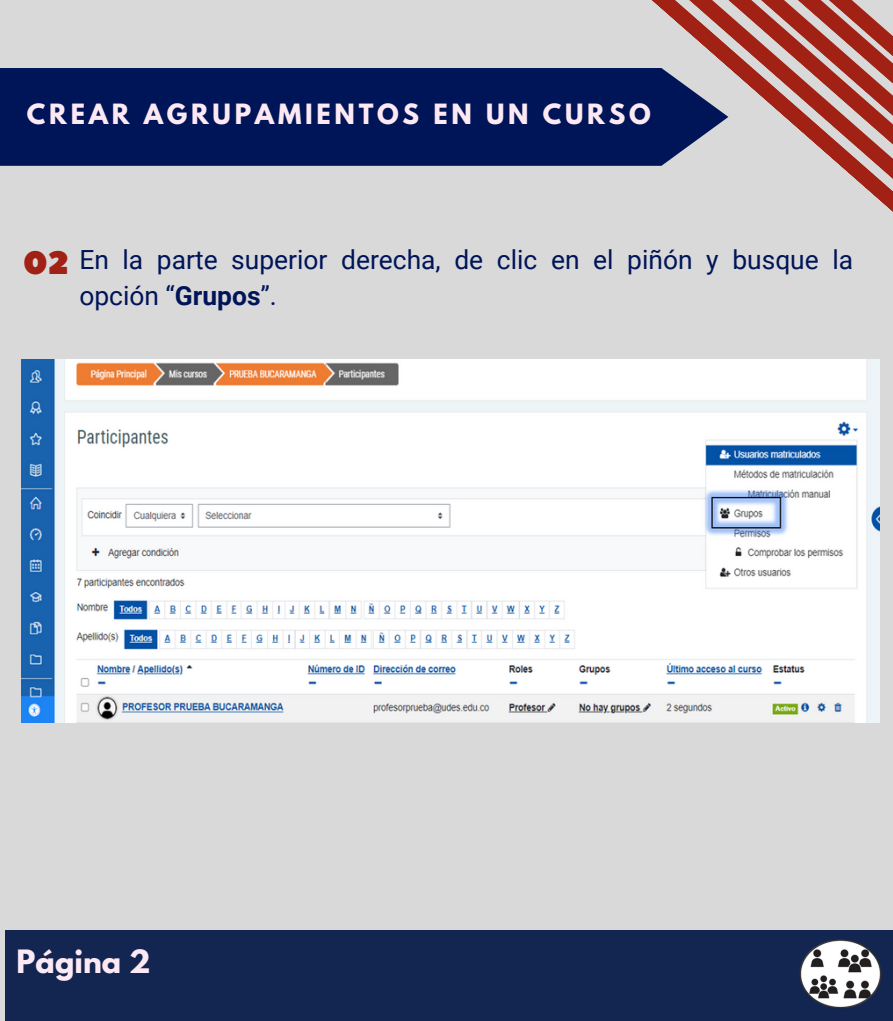
<style>
.page{position:relative;width:893px;height:1021px;background:#fff}
.page>*{position:absolute;margin:0;border:0;box-sizing:border-box;transform-origin:0 0}
.t1{font:32.4px "Peace Sans";color:#a22115}
.t2{font:700 28.5px "League Spartan";color:#fce9f3}
.t3{font:26.4px/36px "Roboto";color:#001458}
.t4{font:700 24.75px "League Spartan";letter-spacing:.15em;color:#fce9f3}
.s1{font-weight:700}
</style>
<div class="page">
<div style="left:0;top:0;width:892px;height:1020px;background:#d9d9d9"></div>
<div style="left:0;top:68px;width:616px;height:97px;background:#001458"></div>
<div style="left:6px;top:930px;width:886px;height:90px;background:#132652"></div>
<div style="left:616px;top:68px;width:18px;height:98px;background:#001458"></div>
<svg style="left:634px;top:0;width:20px;height:166px;fill:#001458"></svg>
<svg style="left:654px;top:0;width:18px;height:166px;fill:#001458"></svg>
<svg style="left:672px;top:0;width:220px;height:201px"></svg>
<img style="left:799px;top:939px;width:82px;height:70px">
<img style="left:22px;top:360px;width:857px;height:362px">
<p class="t4" style="left:27px;top:101px;width:625px">CREAR AGRUPAMIENTOS EN UN CURSO</p>
<p class="t1" style="left:23px;top:241px;width:47px">02</p>
<p class="t3" style="left:79px;top:242px;width:775px">En la parte superior derecha, de clic en el piñón y busque la opción “<span class="s1">Grupos</span>”.</p>
<p class="t2" style="left:17px;top:947px;width:135px">Página 2</p>
</div>
